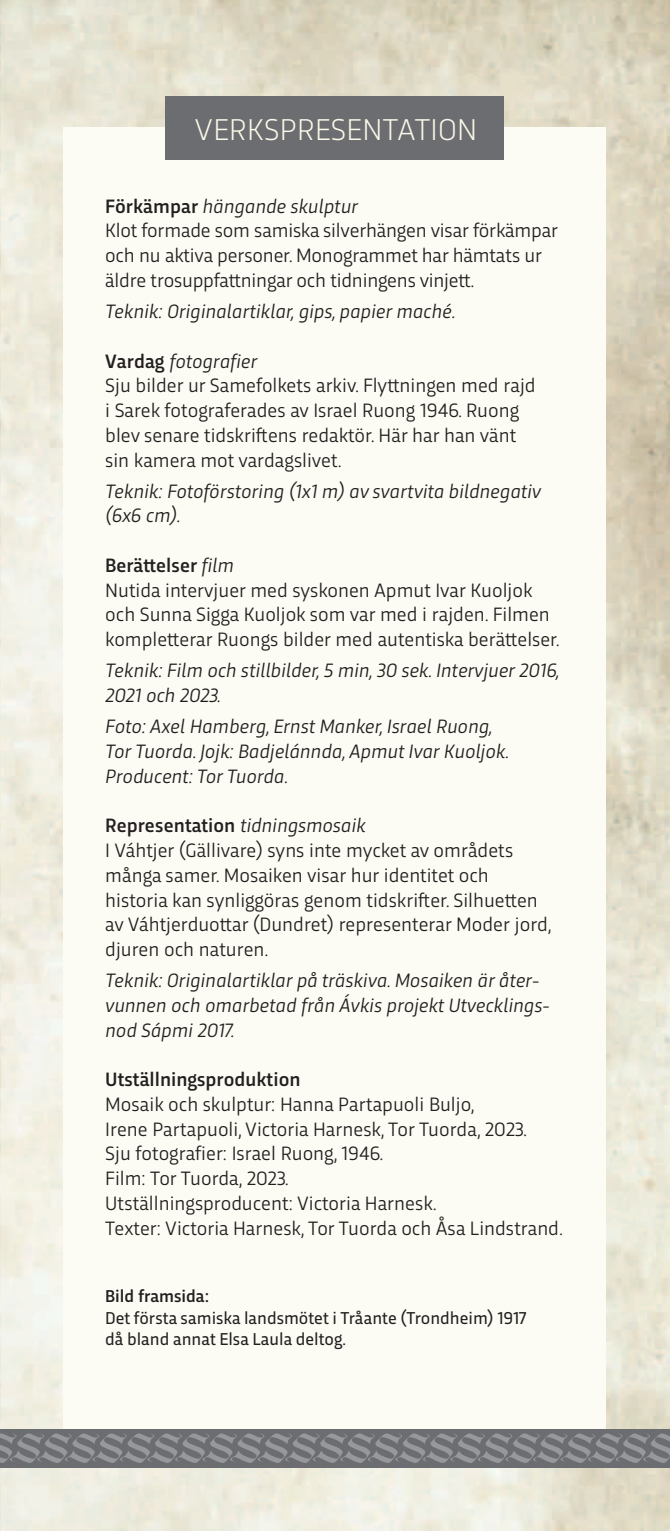
<style>
.page{position:relative;width:670px;height:1531px;background:#fff}
.page>*{position:absolute;margin:0;border:0;box-sizing:border-box;transform-origin:0 0}
.t1{font:300 31.5px "Trasandina";letter-spacing:.01em;color:#fcf9ea}
.t2{font:20.25px/24.8px "Trasandina";color:#231f20}
.t3{font:italic 20.25px/24.8px "Trasandina";color:#231f20}
.t4{font:500 20.25px "Trasandina";color:#231f20}
.t5{font:18px/21.6px "Trasandina";color:#231f20}
.t6{font:500 18px "Trasandina";color:#231f20}
.s1{font-weight:500}
.s2{font-style:italic}
</style>
<div class="page">
<img style="left:0;top:0;width:1px;height:1531px">
<div style="left:64px;top:128px;width:542px;height:1301px;background:#fdfcf4"></div>
<div style="left:166px;top:96px;width:338px;height:63px;background:#6c6d70"></div>
<div style="left:0;top:1429px;width:670px;height:38px;background:#6c6d70"></div>
<svg style="left:0;top:1433px;width:670px;height:30px"></svg>
<h1 class="t1" style="left:195px;top:117px;width:284px">VERKSPRESENTATION</h1>
<p class="t2" style="left:105px;top:196px;width:454px"><span class="s1">Förkämpar</span> <span class="s2">hängande skulptur<br></span>Klot formade som samiska silverhängen visar förkämpar och nu aktiva personer. Monogrammet har hämtats ur äldre trosuppfattningar och tidningens vinjett.</p>
<p class="t3" style="left:105px;top:301px;width:352px">Teknik: Originalartiklar, gips, papier maché.</p>
<p class="t2" style="left:105px;top:350px;width:432px"><span class="s1">Vardag</span> <span class="s2">fotografier<br></span>Sju bilder ur Samefolkets arkiv. Flyttningen med rajd i Sarek fotograferades av Israel Ruong 1946. Ruong blev senare tidskriftens redaktör. Här har han vänt sin kamera mot vardagslivet.</p>
<p class="t3" style="left:105px;top:481px;width:437px">Teknik: Fotoförstoring (1x1 m) av svartvita bildnegativ (6x6 cm).</p>
<p class="t2" style="left:105px;top:555px;width:456px"><span class="s1">Berättelser</span> <span class="s2">film<br></span>Nutida intervjuer med syskonen Apmut Ivar Kuoljok och Sunna Sigga Kuoljok som var med i rajden. Filmen kompletterar Ruongs bilder med autentiska berättelser.</p>
<p class="t3" style="left:105px;top:660px;width:456px">Teknik: Film och stillbilder, 5 min, 30 sek. Intervjuer 2016,<br>2021 och 2023.</p>
<p class="t3" style="left:105px;top:716px;width:405px">Foto: Axel Hamberg, Ernst Manker, Israel Ruong,<br>Tor Tuorda. Jojk: Badjelánnda, Apmut Ivar Kuoljok.<br>Producent: Tor Tuorda.</p>
<p class="t2" style="left:105px;top:815px;width:448px"><span class="s1">Representation</span> <span class="s2">tidningsmosaik<br></span>I Váhtjer (Gällivare) syns inte mycket av områdets många samer. Mosaiken visar hur identitet och historia kan synliggöras genom tidskrifter. Silhuetten av Váhtjerduottar (Dundret) representerar Moder jord, djuren och naturen.</p>
<p class="t3" style="left:105px;top:970px;width:446px">Teknik: Originalartiklar på träskiva. Mosaiken är åter&shy;vunnen och omarbetad från Ávkis projekt Utvecklings&shy;nod Sápmi 2017.</p>
<p class="t4" style="left:105px;top:1072px;width:197px">Utställningsproduktion</p>
<p class="t2" style="left:105px;top:1094px;width:459px">Mosaik och skulptur: Hanna Partapuoli Buljo,<br>Irene Partapuoli, Victoria Harnesk, Tor Tuorda, 2023.<br>Sju fotografier: Israel Ruong, 1946.<br>Film: Tor Tuorda, 2023.<br>Utställningsproducent: Victoria Harnesk.<br>Texter: Victoria Harnesk, Tor Tuorda och Åsa Lindstrand.</p>
<p class="t6" style="left:105px;top:1289px;width:105px">Bild framsida:</p>
<p class="t5" style="left:105px;top:1309px;width:423px">Det första samiska landsmötet i Tråante (Trondheim) 1917 då bland annat Elsa Laula deltog.</p>
</div>
